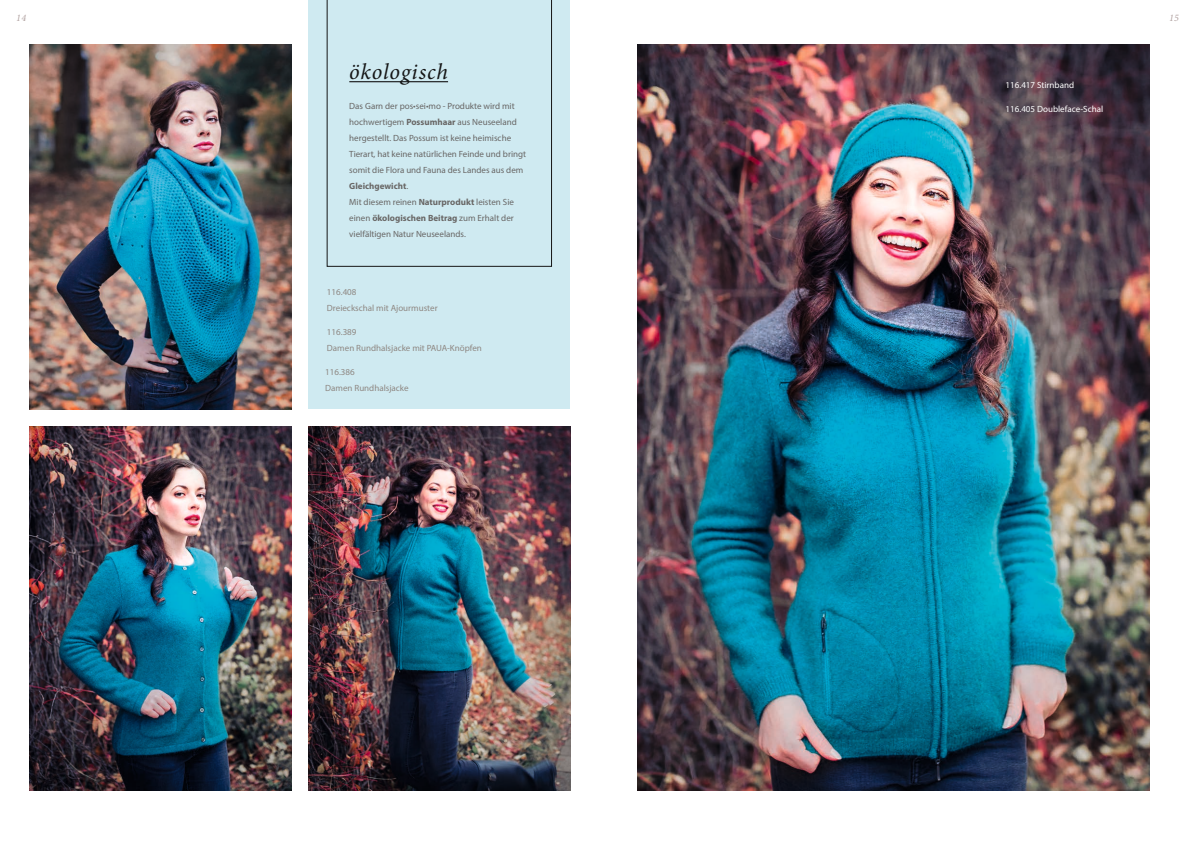
<style>
.page{position:relative;width:1191px;height:842px;background:#fff}
.page>*{position:absolute;margin:0;border:0;box-sizing:border-box;transform-origin:0 0}
.t1{font:italic 22.5px "Minion Pro";letter-spacing:.035em;color:#151616}
.t2{font:italic 10px "Minion Pro";color:#b1a2a1}
.t3{font:9px/16px "Myriad Pro";color:#686665}
.t4{font:9px/16px "Myriad Pro";color:#8e8782}
.t5{font:9px "Myriad Pro";color:#fff}
.s1{font-weight:700}
</style>
<div class="page">
<img style="left:637px;top:45px;width:512px;height:746px">
<div style="left:308px;top:0;width:262px;height:409px;background:#cfeaf1"></div>
<img style="left:308px;top:426px;width:262px;height:365px">
<img style="left:30px;top:426px;width:261px;height:365px">
<img style="left:30px;top:45px;width:261px;height:364px">
<svg style="left:327px;top:0;width:224px;height:266px"></svg>
<hr style="left:349px;top:81px;width:99px;height:1px;background:#151616">
<p class="t2" style="left:16px;top:11px;width:11px">14</p>
<p class="t2" style="left:1169px;top:11px;width:11px">15</p>
<h1 class="t1" style="left:349px;top:57px;width:100px">ökologisch</h1>
<p class="t3" style="left:349px;top:98px;width:178px">Das Garn der pos•sei•mo - Produkte wird mit hochwertigem <span class="s1">Possumhaar</span> aus Neuseeland hergestellt. Das Possum ist keine heimische Tierart, hat keine natürlichen Feinde und bringt somit die Flora und Fauna des Landes aus dem <span class="s1">Gleichgewicht</span>.<br>Mit diesem reinen <span class="s1">Naturprodukt</span> leisten Sie einen <span class="s1">ökologischen Beitrag</span> zum Erhalt der vielfältigen Natur Neuseelands.</p>
<p class="t4" style="left:327px;top:284px;width:112px">116.408<br>Dreieckschal mit Ajourmuster</p>
<p class="t4" style="left:327px;top:324px;width:156px">116.389<br>Damen Rundhalsjacke mit PAUA-Knöpfen</p>
<p class="t4" style="left:325px;top:364px;width:85px">116.386<br>Damen Rundhalsjacke</p>
<p class="t5" style="left:1005px;top:79px;width:70px">116.417 Stirnband</p>
<p class="t5" style="left:1005px;top:103px;width:99px">116.405 Doubleface-Schal</p>
</div>
